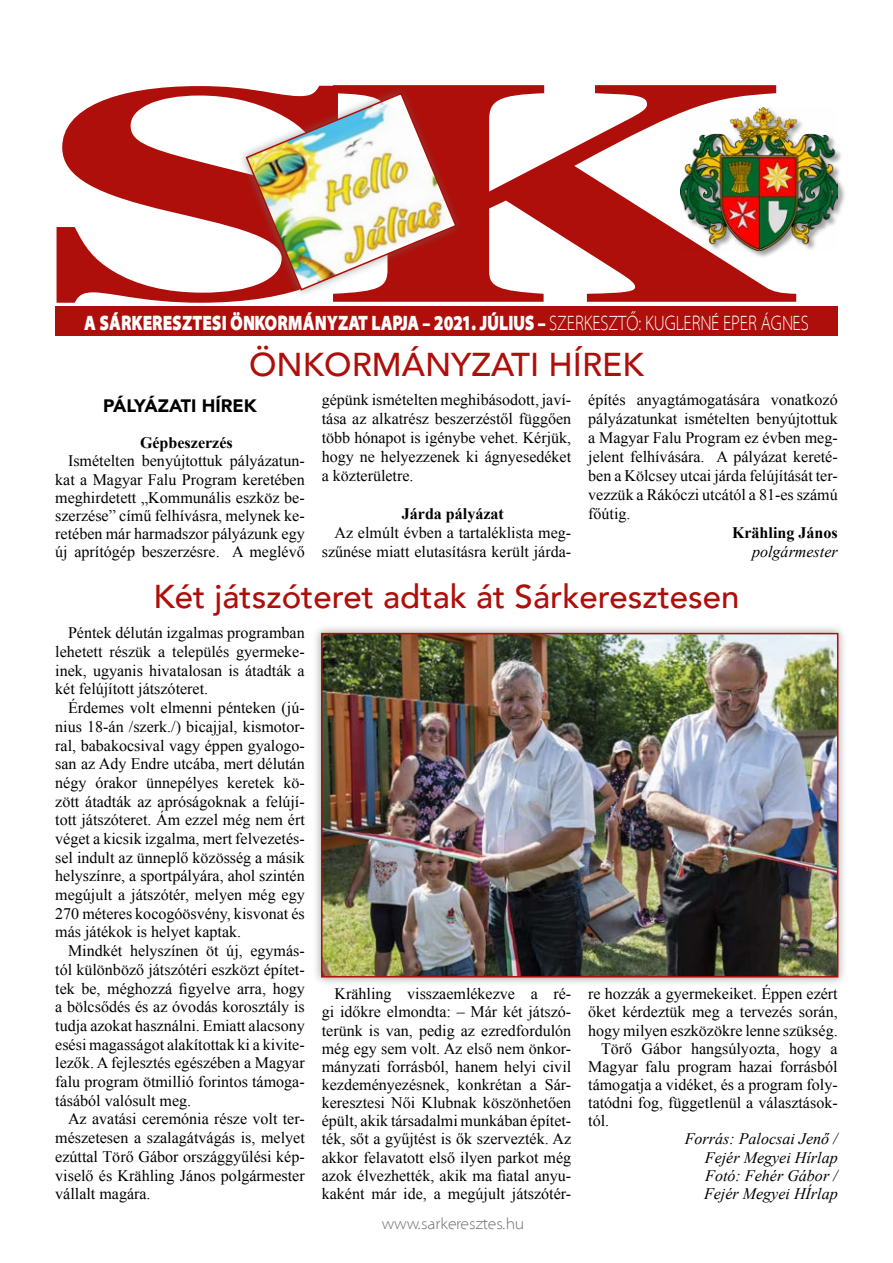
<style>
.page{position:relative;width:893px;height:1263px;background:#fff}
.page>*{position:absolute;margin:0;border:0;box-sizing:border-box;transform-origin:0 0}
.t1{font:700 320.4px "STIX General";color:#ae0f0a;scale:1.96 1}
.t2{font:700 305.1px "STIX General";color:#ae0f0a;scale:2.05 1}
.t3{font:500 33px "Avenir";color:#ae0f0a}
.t4{font:900 21px "Santana";color:#fff;scale:.76 1}
.t5{font:900 18px "Avenir";color:#000}
.t6{font:16.05px/18.8px "Times New Roman";color:#000;text-align:justify}
.t7{font:italic 16.05px/18.1px "Times New Roman";color:#000;text-align:justify}
.t8{font:700 16.05px "Times New Roman";color:#000}
.t9{font:300 16.05px "Santana";color:#706f6f}
.s1{font-weight:300}
</style>
<div class="page">
<div style="left:55px;top:307px;width:783px;height:29px;background:#ae0f0a"></div>
<div style="left:680px;top:107px;width:166px;height:152px;background:#000;opacity:.37"></div>
<img style="left:680px;top:107px;width:158px;height:144px">
<img style="left:245px;top:92px;width:213px;height:200px">
<div style="left:312px;top:624px;width:535px;height:362px;background:#706f6f;opacity:.66"></div>
<img style="left:324px;top:636px;width:511px;height:338px">
<div style="left:321px;top:633px;width:517px;height:344px;border:2px solid #ae0f0a"></div>
<h1 class="t1" style="left:314px;top:-36px;width:250px">K</h1>
<h2 class="t2" style="left:35px;top:-25px;width:171px">S</h2>
<h3 class="t4" style="left:84px;top:312px;width:955px">A SÁRKERESZTESI ÖNKORMÁNYZAT LAPJA – 2021. JÚLIUS – <span class="s1">SZERKESZTŐ: KUGLERNÉ EPER ÁGNES</span></h3>
<h3 class="t3" style="left:249px;top:336px;width:396px">ÖNKORMÁNYZATI HÍREK</h3>
<p class="t5" style="left:103px;top:390px;width:155px">PÁLYÁZATI HÍREK</p>
<p class="t8" style="left:140px;top:432px;width:94px">Gépbeszerzés</p>
<p class="t6" style="left:55px;top:452px;width:251px;line-height:18.1px;text-indent:13px">Ismételten benyújtottuk pályázatun&shy;kat a Magyar Falu Program keretében meghirdetett „Kommunális eszköz be&shy;szerzése” című felhívásra, melynek ke&shy;retében már harmadszor pályázunk egy új aprítógép beszerzésre. A meglévő</p>
<p class="t6" style="left:322px;top:390px;width:251px">gépünk ismételten meghibásodott, javí&shy;tása az alkatrész beszerzéstől függően több hónapot is igénybe vehet. Kérjük, hogy ne helyezzenek ki ágnyesedéket a közterületre.</p>
<p class="t8" style="left:402px;top:502px;width:104px">Járda pályázat</p>
<p class="t6" style="left:322px;top:523px;width:251px;text-align:right">Az elmúlt évben a tartaléklista meg&shy;szűnése miatt elutasításra került járda-</p>
<p class="t6" style="left:588px;top:390px;width:251px">építés anyagtámogatására vonatkozó pályázatunkat ismételten benyújtottuk a Magyar Falu Program ez évben meg&shy;jelent felhívására. A pályázat kereté&shy;ben a Kölcsey utcai járda felújítását ter&shy;vezzük a Rákóczi utcától a 81-es számú főútig.</p>
<p class="t8" style="left:732px;top:521px;width:107px">Krähling János</p>
<p class="t7" style="left:752px;top:542px;width:87px">polgármester</p>
<h3 class="t3" style="left:153px;top:567px;width:588px">Két játszóteret adtak át Sárkeresztesen</h3>
<p class="t6" style="left:55px;top:623px;width:251px;text-indent:13px">Péntek délután izgalmas programban lehetett részük a település gyermeke&shy;inek, ugyanis hivatalosan is átadták a két felújított játszóteret.</p>
<p class="t6" style="left:55px;top:698px;width:251px;text-indent:13px">Érdemes volt elmenni pénteken (jú&shy;nius 18-án /szerk./) bicajjal, kismotor&shy;ral, babakocsival vagy éppen gyalogo&shy;san az Ady Endre utcába, mert délután négy órakor ünnepélyes keretek kö&shy;zött átadták az apróságoknak a felújí&shy;tott játszóteret. Ám ezzel még nem ért véget a kicsik izgalma, mert felvezetés&shy;sel indult az ünneplő közösség a másik helyszínre, a sportpályára, ahol szintén megújult a játszótér, melyen még egy 270 méteres kocogóösvény, kisvonat és más játékok is helyet kaptak.</p>
<p class="t6" style="left:55px;top:941px;width:251px;text-indent:13px">Mindkét helyszínen öt új, egymás&shy;tól különböző játszótéri eszközt építet&shy;tek be, méghozzá figyelve arra, hogy a bölcsődés és az óvodás korosztály is tudja azokat használni. Emiatt alacsony esési magasságot alakítottak ki a kivite&shy;lezők. A fejlesztés egészében a Magyar falu program ötmillió forintos támoga&shy;tásából valósult meg.</p>
<p class="t6" style="left:55px;top:1109px;width:251px;text-indent:13px">Az avatási ceremónia része volt ter&shy;mészetesen a szalagátvágás is, melyet ezúttal Törő Gábor országgyűlési kép&shy;viselő és Krähling János polgármester vállalt magára.</p>
<p class="t6" style="left:322px;top:984px;width:251px;line-height:18.1px;text-indent:13px">Krähling visszaemlékezve a ré&shy;gi időkre elmondta: – Már két játszó&shy;terünk is van, pedig az ezredfordulón még egy sem volt. Az első nem önkor&shy;mányzati forrásból, hanem helyi civil kezdeményezésnek, konkrétan a Sár&shy;keresztesi Női Klubnak köszönhetően épült, akik társadalmi munkában építet&shy;ték, sőt a gyűjtést is ők szervezték. Az akkor felavatott első ilyen parkot még azok élvezhették, akik ma fiatal anyu&shy;kaként már ide, a megújult játszótér-</p>
<p class="t6" style="left:588px;top:984px;width:251px">re hozzák a gyermekeiket. Éppen ezért</p>
<p class="t6" style="left:588px;top:1002px;width:251px">őket kérdeztük meg a tervezés során,</p>
<p class="t6" style="left:588px;top:1020px;width:251px">hogy milyen eszközökre lenne szükség.</p>
<p class="t6" style="left:601px;top:1039px;width:238px">Törő Gábor hangsúlyozta, hogy a</p>
<p class="t6" style="left:588px;top:1057px;width:251px">Magyar falu program hazai forrásból</p>
<p class="t6" style="left:588px;top:1075px;width:251px">támogatja a vidéket, és a program foly-</p>
<p class="t6" style="left:588px;top:1093px;width:251px">tatódni fog, függetlenül a választások-</p>
<p class="t6" style="left:588px;top:1111px;width:22px">tól.</p>
<p class="t7" style="left:704px;top:1129px;width:135px;text-indent:-19px">Forrás: Palocsai Jenő / Fejér Megyei Hírlap Fotó: Fehér Gábor / Fejér Megyei HÍrlap</p>
<p class="t9" style="left:382px;top:1215px;width:144px">www.sarkeresztes.hu</p>
</div>
